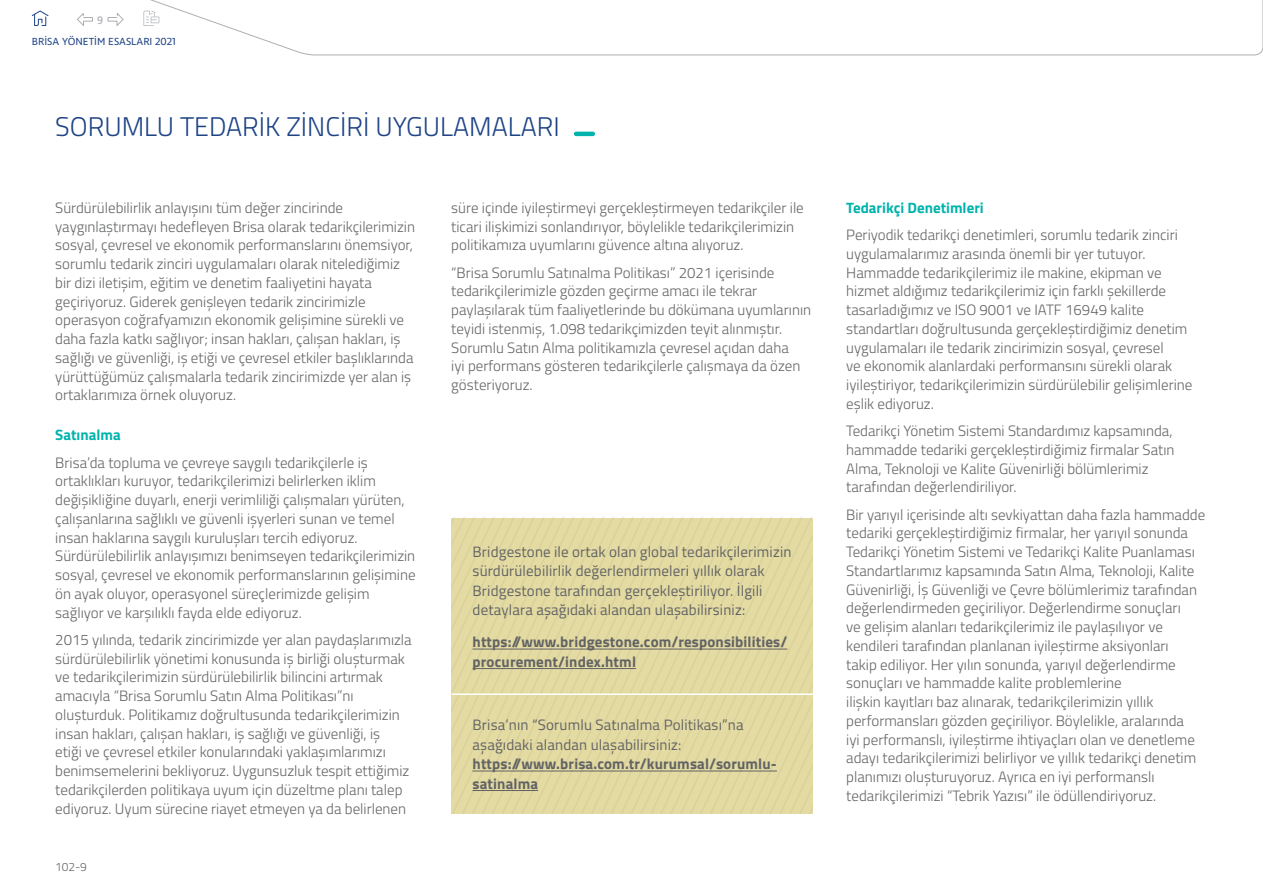
<style>
.page{position:relative;width:1263px;height:893px;background:#fff}
.page>*{position:absolute;margin:0;border:0;box-sizing:border-box;transform-origin:0 0}
.t1{font:300 27px "Titillium";color:#1e4486}
.t2{font:300 15px/18.8px "Titillium";color:#636466}
.t3{font:15px/19.5px "Titillium";letter-spacing:.01em;color:#636466}
.t4{font:700 15px/19.5px "Titillium";letter-spacing:.01em;color:#636466}
.t5{font:700 15px "Titillium";color:#00b3ad}
.t6{font:300 12px "Titillium";color:#636466}
.t7{font:10.5px "Ingra";color:#1e4486}
.t8{font:600 10.5px "Open Sans";color:#adafb2}
</style>
<div class="page">
<hr style="left:576px;top:132px;width:17px;height:4px;background:#00b3ad">
<div style="left:451px;top:518px;width:362px;height:177px;background:#e4dba3"></div>
<hr style="left:473px;top:649px;width:314px;height:1px;background:#636466">
<hr style="left:473px;top:668px;width:163px;height:1px;background:#636466">
<div style="left:451px;top:694px;width:362px;height:120px;background:#e4dba3"></div>
<hr style="left:473px;top:771px;width:304px;height:1px;background:#636466">
<hr style="left:473px;top:790px;width:65px;height:1px;background:#636466">
<hr style="left:451px;top:693px;width:365px;height:2px;background:#fff">
<svg style="left:144px;top:0;width:1119px;height:56px"></svg>
<svg style="left:143px;top:11px;width:16px;height:15px"></svg>
<svg style="left:31px;top:10px;width:18px;height:16px"></svg>
<svg style="left:107px;top:13px;width:17px;height:13px"></svg>
<svg style="left:77px;top:13px;width:16px;height:13px"></svg>
<p class="t8" style="left:97px;top:13px;width:8px">9</p>
<p class="t7" style="left:32px;top:35px;width:145px">BRİSA YÖNETİM ESASLARI 2021</p>
<h1 class="t1" style="left:55px;top:107px;width:506px">SORUMLU TEDARİK ZİNCİRİ UYGULAMALARI</h1>
<p class="t2" style="left:55px;top:198px;width:361px">Sürdürülebilirlik anlayışını tüm değer zincirinde yaygınlaştırmayı hedefleyen Brisa olarak tedarikçilerimizin sosyal, çevresel ve ekonomik performanslarını önemsiyor, sorumlu tedarik zinciri uygulamaları olarak nitelediğimiz bir dizi iletişim, eğitim ve denetim faaliyetini hayata geçiriyoruz. Giderek genişleyen tedarik zincirimizle operasyon coğrafyamızın ekonomik gelişimine sürekli ve daha fazla katkı sağlıyor; insan hakları, çalışan hakları, iş sağlığı ve güvenliği, iş etiği ve çevresel etkiler başlıklarında yürüttüğümüz çalışmalarla tedarik zincirimizde yer alan iş ortaklarımıza örnek oluyoruz.</p>
<p class="t5" style="left:55px;top:424px;width:67px">Satınalma</p>
<p class="t2" style="left:55px;top:452px;width:362px">Brisa’da topluma ve çevreye saygılı tedarikçilerle iş ortaklıkları kuruyor, tedarikçilerimizi belirlerken iklim değişikliğine duyarlı, enerji verimliliği çalışmaları yürüten, çalışanlarına sağlıklı ve güvenli işyerleri sunan ve temel insan haklarına saygılı kuruluşları tercih ediyoruz.<br>Sürdürülebilirlik anlayışımızı benimseyen tedarikçilerimizin sosyal, çevresel ve ekonomik performanslarının gelişimine ön ayak oluyor, operasyonel süreçlerimizde gelişim sağlıyor ve karşılıklı fayda elde ediyoruz.</p>
<p class="t2" style="left:55px;top:630px;width:358px">2015 yılında, tedarik zincirimizde yer alan paydaşlarımızla sürdürülebilirlik yönetimi konusunda iş birliği oluşturmak ve tedarikçilerimizin sürdürülebilirlik bilincini artırmak amacıyla “Brisa Sorumlu Satın Alma Politikası”nı oluşturduk. Politikamız doğrultusunda tedarikçilerimizin insan hakları, çalışan hakları, iş sağlığı ve güvenliği, iş<br>etiği ve çevresel etkiler konularındaki yaklaşımlarımızı benimsemelerini bekliyoruz. Uygunsuzluk tespit ettiğimiz tedarikçilerden politikaya uyum için düzeltme planı talep ediyoruz. Uyum sürecine riayet etmeyen ya da belirlenen</p>
<p class="t6" style="left:55px;top:858px;width:33px">102-9</p>
<p class="t2" style="left:451px;top:198px;width:354px">süre içinde iyileştirmeyi gerçekleştirmeyen tedarikçiler ile ticari ilişkimizi sonlandırıyor, böylelikle tedarikçilerimizin politikamıza uyumlarını güvence altına alıyoruz.</p>
<p class="t2" style="left:451px;top:262px;width:361px">“Brisa Sorumlu Satınalma Politikası” 2021 içerisinde tedarikçilerimizle gözden geçirme amacı ile tekrar paylaşılarak tüm faaliyetlerinde bu dökümana uyumlarının teyidi istenmiş, 1.098 tedarikçimizden teyit alınmıştır.<br>Sorumlu Satın Alma politikamızla çevresel açıdan daha<br>iyi performans gösteren tedarikçilerle çalışmaya da özen gösteriyoruz.</p>
<p class="t3" style="left:473px;top:541px;width:320px">Bridgestone ile ortak olan global tedarikçilerimizin sürdürülebilirlik değerlendirmeleri yıllık olarak Bridgestone tarafından gerçekleştiriliyor. İlgili detaylara aşağıdaki alandan ulaşabilirsiniz:</p>
<p class="t4" style="left:473px;top:632px;width:316px">https://www.bridgestone.com/responsibilities/ procurement/index.html</p>
<p class="t3" style="left:473px;top:715px;width:273px">Brisa’nın “Sorumlu Satınalma Politikası”na aşağıdaki alandan ulaşabilirsiniz:</p>
<p class="t4" style="left:473px;top:754px;width:306px">https://www.brisa.com.tr/kurumsal/sorumlu&shy;satinalma</p>
<p class="t5" style="left:846px;top:196px;width:139px">Tedarikçi Denetimleri</p>
<p class="t2" style="left:846px;top:225px;width:348px">Periyodik tedarikçi denetimleri, sorumlu tedarik zinciri uygulamalarımız arasında önemli bir yer tutuyor.<br>Hammadde tedarikçilerimiz ile makine, ekipman ve hizmet aldığımız tedarikçilerimiz için farklı şekillerde tasarladığımız ve ISO 9001 ve IATF 16949 kalite standartları doğrultusunda gerçekleştirdiğimiz denetim uygulamaları ile tedarik zincirimizin sosyal, çevresel<br>ve ekonomik alanlardaki performansını sürekli olarak iyileştiriyor, tedarikçilerimizin sürdürülebilir gelişimlerine eşlik ediyoruz.</p>
<p class="t2" style="left:846px;top:421px;width:330px">Tedarikçi Yönetim Sistemi Standardımız kapsamında, hammadde tedariki gerçekleştirdiğimiz firmalar Satın Alma, Teknoloji ve Kalite Güvenirliği bölümlerimiz tarafından değerlendiriliyor.</p>
<p class="t2" style="left:846px;top:504px;width:361px">Bir yarıyıl içerisinde altı sevkiyattan daha fazla hammadde tedariki gerçekleştirdiğimiz firmalar, her yarıyıl sonunda Tedarikçi Yönetim Sistemi ve Tedarikçi Kalite Puanlaması Standartlarımız kapsamında Satın Alma, Teknoloji, Kalite Güvenirliği, İş Güvenliği ve Çevre bölümlerimiz tarafından değerlendirmeden geçiriliyor. Değerlendirme sonuçları<br>ve gelişim alanları tedarikçilerimiz ile paylaşılıyor ve kendileri tarafından planlanan iyileştirme aksiyonları<br>takip ediliyor. Her yılın sonunda, yarıyıl değerlendirme sonuçları ve hammadde kalite problemlerine<br>ilişkin kayıtları baz alınarak, tedarikçilerimizin yıllık performansları gözden geçiriliyor. Böylelikle, aralarında<br>iyi performanslı, iyileştirme ihtiyaçları olan ve denetleme adayı tedarikçilerimizi belirliyor ve yıllık tedarikçi denetim planımızı oluşturuyoruz. Ayrıca en iyi performanslı tedarikçilerimizi “Tebrik Yazısı” ile ödüllendiriyoruz.</p>
</div>
